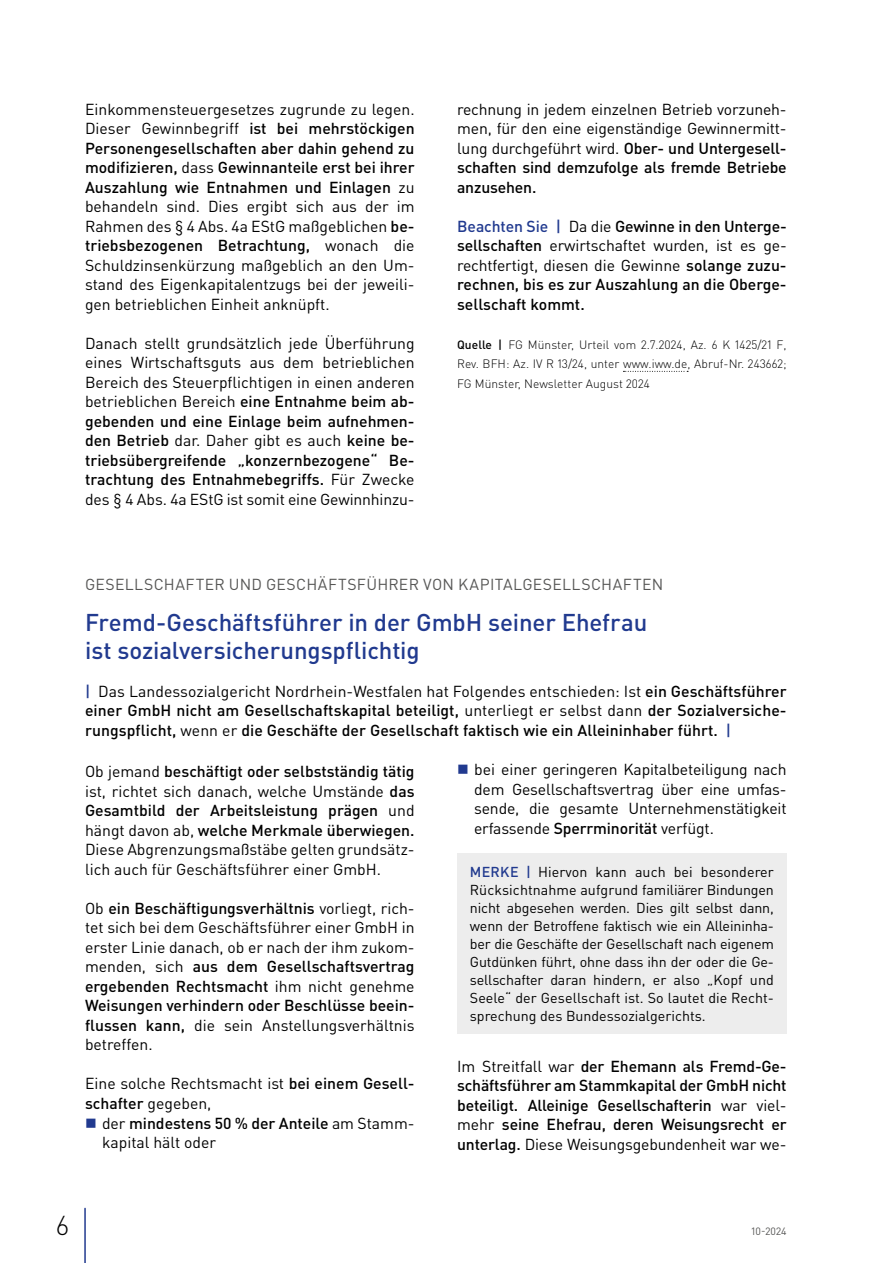
<style>
.page{position:relative;width:893px;height:1263px;background:#fff}
.page>*{position:absolute;margin:0;border:0;box-sizing:border-box;transform-origin:0 0}
.t1{font:300 27px "DIN Pro";color:#000}
.t2{font:500 24px/28.5px "DIN Pro";letter-spacing:-.005em;color:#213a8f}
.t3{font:15.75px/19.5px "DIN Pro";color:#000;text-align:justify}
.t4{font:500 15.75px/19.5px "DIN Pro";color:#000;text-align:justify}
.t5{font:15.75px "DIN Pro";letter-spacing:.015em;color:#575756}
.t6{font:14.25px/18px "DIN Pro";color:#000;text-align:justify}
.t7{font:300 12px/19.5px "DIN Pro";letter-spacing:.005em;color:#000;text-align:justify}
.t8{font:10.5px "DIN Pro";color:#575756}
.s1{font-weight:500}
.s2{color:#213a8f}
.s3{font-weight:400}
.s4{font-weight:500;color:#213a8f}
</style>
<div class="page">
<hr style="left:84px;top:1208px;width:2px;height:55px;background:#213a8f">
<svg style="left:623px;top:371px;width:65px;height:1px"></svg>
<div style="left:457px;top:853px;width:330px;height:180px;background:#ededed"></div>
<p class="t3" style="left:85px;top:99px;width:331px">Einkommensteuergesetzes zugrunde zu legen.<br>Dieser Gewinnbegriff <span class="s1">ist bei mehrstöckigen Personengesellschaften aber dahin gehend zu modifizieren,</span> dass <span class="s1">Gewinnanteile erst bei ihrer Auszahlung wie Entnahmen und Einlagen</span> zu behandeln sind. Dies ergibt sich aus der im Rahmen des § 4 Abs. 4a EStG maßgeblichen <span class="s1">be&shy;triebsbezogenen Betrachtung,</span> wonach die Schuldzinsenkürzung maßgeblich an den Um&shy;stand des Eigenkapitalentzugs bei der jeweili&shy;gen betrieblichen Einheit anknüpft.</p>
<p class="t3" style="left:85px;top:333px;width:331px">Danach stellt grundsätzlich jede Überführung eines Wirtschaftsguts aus dem betrieblichen Bereich des Steuerpflichtigen in einen anderen betrieblichen Bereich <span class="s1">eine Entnahme beim ab&shy;gebenden und eine Einlage beim aufnehmen&shy;den Betrieb</span> dar. Daher gibt es auch <span class="s1">keine be&shy;triebsübergreifende „konzernbezogene“ Be&shy;trachtung des Entnahmebegriffs.</span> Für Zwecke des § 4 Abs. 4a EStG ist somit eine Gewinnhinzu-</p>
<p class="t3" style="left:457px;top:99px;width:331px">rechnung in jedem einzelnen Betrieb vorzuneh&shy;men, für den eine eigenständige Gewinnermitt&shy;lung durchgeführt wird. <span class="s1">Ober- und Untergesell&shy;schaften sind demzufolge als fremde Betriebe anzusehen.</span></p>
<p class="t4" style="left:457px;top:216px;width:331px"><span class="s2">Beachten Sie |</span> <span class="s3">Da die</span> Gewinne in den Unterge&shy;sellschaften <span class="s3">erwirtschaftet wurden, ist es ge&shy;rechtfertigt, diesen die Gewinne</span> solange zuzu&shy;rechnen, bis es zur Auszahlung an die Oberge&shy;sellschaft kommt.</p>
<p class="t7" style="left:457px;top:334px;width:331px"><span class="s1">Quelle |</span> FG Münster, Urteil vom 2.7.2024, Az. 6 K 1425/21 F, Rev. BFH: Az. IV R 13/24, unter www.iww.de, Abruf-Nr. 243662; FG Münster, Newsletter August 2024</p>
<p class="t5" style="left:85px;top:574px;width:580px">GESELLSCHAFTER UND GESCHÄFTSFÜHRER VON KAPITALGESELLSCHAFTEN</p>
<h2 class="t2" style="left:85px;top:607px;width:564px">Fremd-Geschäftsführer in der GmbH seiner Ehefrau ist sozialversicherungspflichtig</h2>
<p class="t4" style="left:85px;top:681px;width:703px"><span class="s2">|</span> <span class="s3">Das Landessozialgericht Nordrhein-Westfalen hat Folgendes entschieden: Ist</span> ein Geschäftsführer einer GmbH nicht am Gesellschaftskapital beteiligt, <span class="s3">unterliegt er selbst dann</span> der Sozialversiche&shy;rungspflicht, <span class="s3">wenn er</span> die Geschäfte der Gesellschaft faktisch wie ein Alleininhaber führt. <span class="s2">|</span></p>
<p class="t3" style="left:85px;top:761px;width:331px">Ob jemand <span class="s1">beschäftigt oder selbstständig tätig </span>ist, richtet sich danach, welche Umstände <span class="s1">das Gesamtbild der Arbeitsleistung prägen</span> und hängt davon ab, <span class="s1">welche Merkmale überwiegen.<br></span>Diese Abgrenzungsmaßstäbe gelten grundsätz&shy;lich auch für Geschäftsführer einer GmbH.</p>
<p class="t3" style="left:85px;top:898px;width:331px">Ob <span class="s1">ein Beschäftigungsverhältnis</span> vorliegt, rich&shy;tet sich bei dem Geschäftsführer einer GmbH in erster Linie danach, ob er nach der ihm zukom&shy;menden, sich <span class="s1">aus dem Gesellschaftsvertrag ergebenden Rechtsmacht</span> ihm nicht genehme <span class="s1">Weisungen verhindern oder Beschlüsse beein&shy;flussen kann,</span> die sein Anstellungsverhältnis betreffen.</p>
<p class="t3" style="left:85px;top:1073px;width:331px">Eine solche Rechtsmacht ist <span class="s1">bei einem Gesell&shy;schafter</span> gegeben,</p>
<p class="t3" style="left:102px;top:1112px;width:314px">der <span class="s1">mindestens 50 % der Anteile</span> am Stamm&shy;kapital hält oder</p>
<p class="t3" style="left:474px;top:759px;width:314px">bei einer geringeren Kapitalbeteiligung nach dem Gesellschaftsvertrag über eine umfas&shy;sende, die gesamte Unternehmenstätigkeit erfassende <span class="s1">Sperrminorität</span> verfügt.</p>
<p class="t6" style="left:470px;top:862px;width:306px"><span class="s4">MERKE |</span> Hiervon kann auch bei besonderer Rücksichtnahme aufgrund familiärer Bindungen nicht abgesehen werden. Dies gilt selbst dann, wenn der Betroffene faktisch wie ein Alleininha&shy;ber die Geschäfte der Gesellschaft nach eigenem Gutdünken führt, ohne dass ihn der oder die Ge&shy;sellschafter daran hindern, er also „Kopf und Seele“ der Gesellschaft ist. So lautet die Recht&shy;sprechung des Bundessozialgerichts.</p>
<p class="t4" style="left:457px;top:1056px;width:331px"><span class="s3">Im Streitfall war</span> der Ehemann als Fremd-Ge&shy;schäftsführer am Stammkapital der GmbH nicht beteiligt. Alleinige Gesellschafterin <span class="s3">war viel&shy;mehr</span> seine Ehefrau, deren Weisungsrecht er unterlag. <span class="s3">Diese Weisungsgebundenheit war we-</span></p>
<h1 class="t1" style="left:56px;top:1207px;width:14px">6</h1>
<p class="t8" style="left:752px;top:1224px;width:37px">10-2024</p>
</div>
